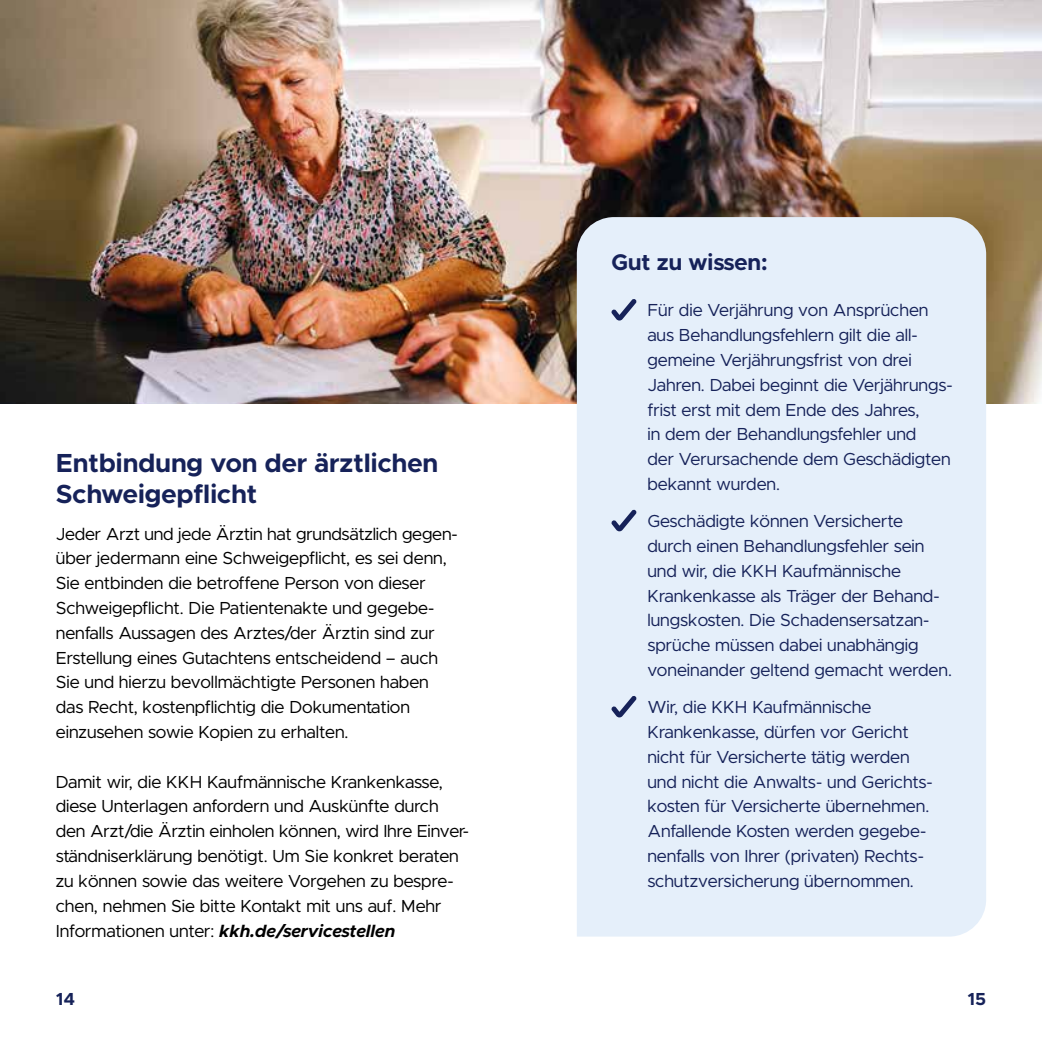
<style>
.page{position:relative;width:1042px;height:1042px;background:#fff}
.page>*{position:absolute;margin:0;border:0;box-sizing:border-box;transform-origin:0 0}
.t1{font:700 26.25px/31.5px "Metropolis";color:#162259}
.t2{font:700 22.75px "Metropolis";color:#162259}
.t3{font:17.5px/24.8px "Metropolis";color:#162259}
.t4{font:17.5px/24.8px "Metropolis";color:#000}
.t5{font:700 17.5px "Metropolis";color:#162259}
.s1{font-weight:700;font-style:italic}
</style>
<div class="page">
<img style="left:0;top:0;width:1042px;height:403px">
<div style="left:577px;top:217px;width:409px;height:719px;background:#e5effa"></div>
<svg style="left:608px;top:296px;width:31px;height:27px"></svg>
<svg style="left:608px;top:506px;width:31px;height:28px"></svg>
<svg style="left:608px;top:693px;width:31px;height:27px"></svg>
<h1 class="t1" style="left:56px;top:447px;width:384px">Entbindung von der ärztlichen<br>Schweigepflicht</h1>
<p class="t4" style="left:56px;top:521px;width:403px">Jeder Arzt und jede Ärztin hat grundsätzlich gegen&shy;über jedermann eine Schweigepflicht, es sei denn, Sie entbinden die betroffene Person von dieser Schweigepflicht. Die Patientenakte und gegebe&shy;nenfalls Aussagen des Arztes/der Ärztin sind zur Erstellung eines Gutachtens entscheidend – auch Sie und hierzu bevollmächtigte Personen haben das Recht, kostenpflichtig die Dokumentation einzusehen sowie Kopien zu erhalten.</p>
<p class="t4" style="left:56px;top:769px;width:415px">Damit wir, die KKH Kaufmännische Krankenkasse, diese Unterlagen anfordern und Auskünfte durch den Arzt/die Ärztin einholen können, wird Ihre Einver&shy;ständniserklärung benötigt. Um Sie konkret beraten zu können sowie das weitere Vorgehen zu bespre&shy;chen, nehmen Sie bitte Kontakt mit uns auf. Mehr Informationen unter: <span class="s1">kkh.de/servicestellen</span></p>
<h2 class="t2" style="left:611px;top:247px;width:158px">Gut zu wissen:</h2>
<p class="t3" style="left:647px;top:298px;width:307px">Für die Verjährung von Ansprüchen aus Behandlungsfehlern gilt die all&shy;gemeine Verjährungsfrist von drei Jahren. Dabei beginnt die Verjährungs&shy;frist erst mit dem Ende des Jahres,<br>in dem der Behandlungsfehler und<br>der Verursachende dem Geschädigten bekannt wurden.</p>
<p class="t3" style="left:647px;top:509px;width:306px">Geschädigte können Versicherte<br>durch einen Behandlungsfehler sein und wir, die KKH Kaufmännische Krankenkasse als Träger der Behand&shy;lungskosten. Die Schadensersatzan&shy;sprüche müssen dabei unabhängig voneinander geltend gemacht werden.</p>
<p class="t3" style="left:647px;top:695px;width:287px">Wir, die KKH Kaufmännische Krankenkasse, dürfen vor Gericht nicht für Versicherte tätig werden und nicht die Anwalts- und Gerichts&shy;kosten für Versicherte übernehmen.<br>Anfallende Kosten werden gegebe&shy;nenfalls von Ihrer (privaten) Rechts&shy;schutzversicherung übernommen.</p>
<p class="t5" style="left:56px;top:987px;width:21px">14</p>
<p class="t5" style="left:967px;top:987px;width:20px">15</p>
</div>
